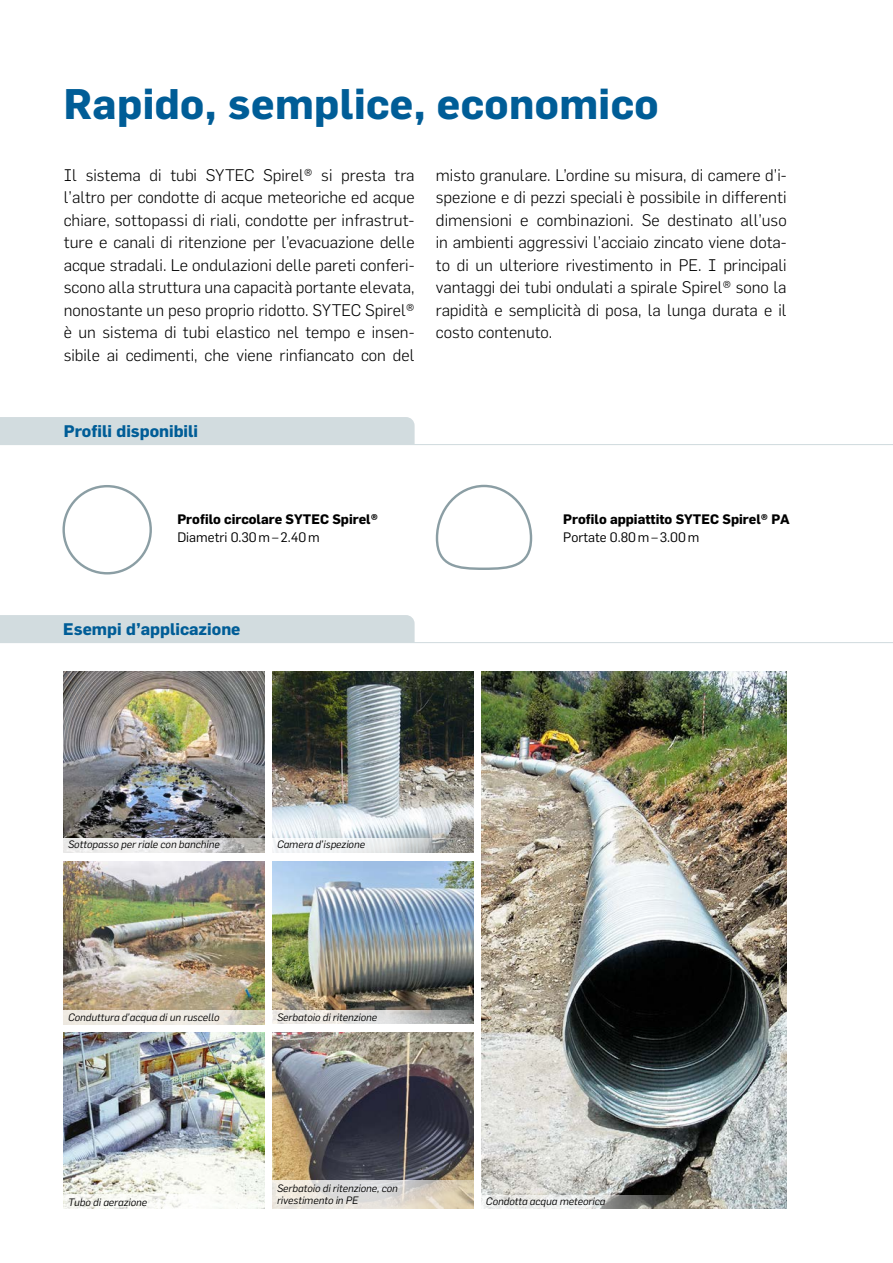
<style>
.page{position:relative;width:893px;height:1263px;background:#fff}
.page>*{position:absolute;margin:0;border:0;box-sizing:border-box;transform-origin:0 0}
.Headline_28pt_bold_b{font:700 42px "Flama";letter-spacing:.01em;color:#005d97}
.Lead_11pt_bold{font:300 16.5px/22.5px "Flama";color:#000;text-align:justify}
.Register_11pt_bold_b{font:700 16.5px "Flama";color:#005d97}
.Fliesstext_9pt{font:700 13.5px/18px "Flama";color:#000}
.Legende_7pt_kursiv{font:italic 10.5px/12px "Flama";color:#000}
.s1{font-weight:400}
</style>
<div class="page">
<img style="left:64px;top:672px;width:200px;height:166px">
<img style="left:273px;top:1032px;width:200px;height:148px">
<img style="left:64px;top:862px;width:200px;height:148px">
<img style="left:273px;top:862px;width:200px;height:148px">
<img style="left:64px;top:1032px;width:200px;height:162px">
<img style="left:273px;top:672px;width:200px;height:166px">
<img style="left:482px;top:672px;width:305px;height:537px">
<div style="left:0;top:417px;width:415px;height:27px;background:#d2dcdf"></div>
<hr style="left:0;top:444px;width:893px;height:1px;background:#d2dcdf">
<div style="left:0;top:615px;width:415px;height:27px;background:#d2dcdf"></div>
<hr style="left:0;top:642px;width:893px;height:1px;background:#d2dcdf">
<svg style="left:62px;top:485px;width:90px;height:90px"></svg>
<svg style="left:435px;top:484px;width:98px;height:86px"></svg>
<svg style="left:63px;top:838px;width:202px;height:15px;fill:#eaeaea"></svg>
<svg style="left:63px;top:1010px;width:202px;height:15px;background:#e9e4db"></svg>
<svg style="left:63px;top:1194px;width:202px;height:15px"></svg>
<svg style="left:273px;top:838px;width:201px;height:15px"></svg>
<svg style="left:272px;top:1010px;width:202px;height:14px;background:#cecdcb"></svg>
<svg style="left:272px;top:1180px;width:202px;height:29px;background:#e0dad0"></svg>
<svg style="left:481px;top:1194px;width:209px;height:15px"></svg>
<p class="Headline_28pt_bold_b" style="left:64px;top:78px;width:596px">Rapido, semplice, economico</p>
<p class="Lead_11pt_bold" style="left:64px;top:163px;width:352px">Il sistema di tubi SYTEC Spirel® si presta tra l’altro per condotte di acque meteoriche ed acque chiare, sottopassi di riali, condotte per infrastrut&shy;ture e canali di ritenzione per l’evacuazione delle acque stradali. Le ondulazioni delle pareti conferi&shy;scono alla struttura una capacità portante elevata, nonostante un peso proprio ridotto. SYTEC Spirel® è un sistema di tubi elastico nel tempo e insen&shy;sibile ai cedimenti, che viene rinfiancato con del</p>
<p class="Lead_11pt_bold" style="left:436px;top:163px;width:352px">misto granulare. L’ordine su misura, di camere d’i&shy;spezione e di pezzi speciali è possibile in differenti dimensioni e combinazioni. Se destinato all’uso in ambienti aggressivi l’acciaio zincato viene dota&shy;to di un ulteriore rivestimento in PE. I principali vantaggi dei tubi ondulati a spirale Spirel® sono la rapidità e semplicità di posa, la lunga durata e il costo contenuto.</p>
<p class="Register_11pt_bold_b" style="left:64px;top:421px;width:136px">Profili disponibili</p>
<p class="Fliesstext_9pt" style="left:177px;top:510px;width:202px">Profilo circolare SYTEC Spirel®<br><span class="s1">Diametri 0.30m–2.40m</span></p>
<p class="Fliesstext_9pt" style="left:563px;top:510px;width:228px">Profilo appiattito SYTEC Spirel® PA<br><span class="s1">Portate 0.80m–3.00m</span></p>
<p class="Register_11pt_bold_b" style="left:63px;top:618px;width:179px">Esempi d’applicazione</p>
<p class="Legende_7pt_kursiv" style="left:68px;top:838px;width:153px">Sottopasso per riale con banchine</p>
<p class="Legende_7pt_kursiv" style="left:277px;top:838px;width:90px">Camera d’ispezione</p>
<p class="Legende_7pt_kursiv" style="left:68px;top:1011px;width:153px">Conduttura d’acqua di un ruscello</p>
<p class="Legende_7pt_kursiv" style="left:277px;top:1010px;width:102px">Serbatoio di ritenzione</p>
<p class="Legende_7pt_kursiv" style="left:68px;top:1196px;width:81px">Tubo di aerazione</p>
<p class="Legende_7pt_kursiv" style="left:277px;top:1182px;width:122px">Serbatoio di ritenzione, con rivestimento in PE</p>
<p class="Legende_7pt_kursiv" style="left:486px;top:1195px;width:121px">Condotta acqua meteorica</p>
</div>
